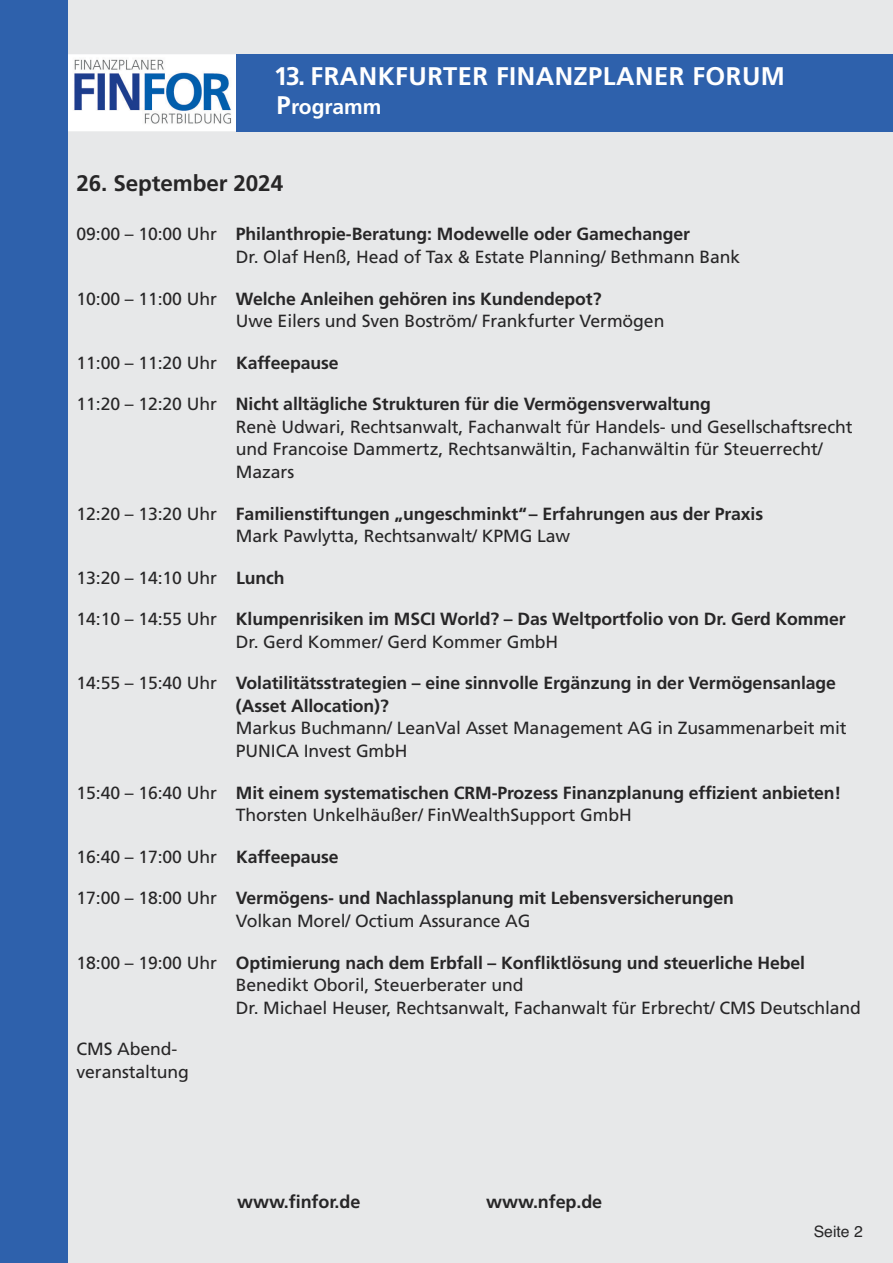
<style>
.page{position:relative;width:893px;height:1263px;background:#fff}
.page>*{position:absolute;margin:0;border:0;box-sizing:border-box;transform-origin:0 0}
.t1{font:700 25.5px "Frutiger";letter-spacing:.02em;color:#fff}
.t2{font:700 22.5px "Frutiger";letter-spacing:-.005em;color:#272627}
.t3{font:700 21px "Frutiger";color:#fff}
.t4{font:700 18px "Frutiger";letter-spacing:-.005em;color:#272627}
.t5{font:17.7px/22.5px "Frutiger";letter-spacing:-.005em;color:#272627}
.t6{font:700 17.7px/22.5px "Frutiger";letter-spacing:-.005em;color:#272627}
.t7{font:15.75px "Helvetica";color:#272627}
.s1{font-size:25.5px}
.s2{font-weight:700}
.s3{font-weight:400}
</style>
<div class="page">
<div style="left:58px;top:0;width:835px;height:1263px;background:#e7e8e9"></div>
<img style="left:69px;top:57px;width:164px;height:71px">
<div style="left:66px;top:54px;width:170px;height:77px;border:2px solid #fff"></div>
<div style="left:0;top:0;width:68px;height:1263px;background:#2e61ac"></div>
<div style="left:236px;top:54px;width:657px;height:77px;background:#2e61ac"></div>
<h1 class="t1" style="left:274px;top:66px;width:513px">13. FRANKFURTER FINANZPLANER FORUM</h1>
<p class="t3" style="left:276px;top:98px;width:107px"><span class="s1">P</span>rogramm</p>
<p class="t2" style="left:77px;top:174px;width:208px">26. September 2024</p>
<p class="t5" style="left:236px;top:224px;width:506px;text-indent:-159px">09:00 – 10:00 Uhr <span class="s2">Philanthropie-Beratung: Modewelle oder Gamechanger<br></span>Dr. Olaf Henß, Head of Tax &amp; Estate Planning/ Bethmann Bank</p>
<p class="t5" style="left:236px;top:289px;width:430px;text-indent:-159px">10:00 – 11:00 Uhr <span class="s2">Welche Anleihen gehören ins Kundendepot?<br></span>Uwe Eilers und Sven Boström/ Frankfurter Vermögen</p>
<p class="t5" style="left:77px;top:353px;width:264px">11:00 – 11:20 Uhr <span class="s2">Kaffeepause</span></p>
<p class="t5" style="left:236px;top:394px;width:618px;text-indent:-159px">11:20 – 12:20 Uhr <span class="s2">Nicht alltägliche Strukturen für die Vermögensverwaltung<br></span>Renè Udwari, Rechtsanwalt, Fachanwalt für Handels- und Gesellschaftsrecht und Francoise Dammertz, Rechtsanwältin, Fachanwältin für Steuerrecht/ Mazars</p>
<p class="t6" style="left:236px;top:503px;width:529px;text-indent:-159px"><span class="s3">12:20 – 13:20 Uhr</span> Familienstiftungen „ungeschminkt“– Erfahrungen aus der Praxis<br><span class="s3">Mark Pawlytta, Rechtsanwalt/ KPMG Law</span></p>
<p class="t5" style="left:77px;top:568px;width:210px">13:20 – 14:10 Uhr <span class="s2">Lunch</span></p>
<p class="t6" style="left:236px;top:609px;width:611px;text-indent:-159px"><span class="s3">14:10 – 14:55 Uhr</span> Klumpenrisiken im MSCI World? – Das Weltportfolio von Dr. Gerd Kommer<br><span class="s3">Dr. Gerd Kommer/ Gerd Kommer GmbH</span></p>
<p class="t6" style="left:236px;top:673px;width:602px;text-indent:-159px"><span class="s3">14:55 – 15:40 Uhr</span> Volatilitätsstrategien – eine sinnvolle Ergänzung in der Vermögensanlage (Asset Allocation)?</p>
<p class="t5" style="left:236px;top:718px;width:612px">Markus Buchmann/ LeanVal Asset Management AG in Zusammenarbeit mit<br>PUNICA Invest GmbH</p>
<p class="t6" style="left:236px;top:783px;width:607px;text-indent:-159px"><span class="s3">15:40 – 16:40 Uhr</span> Mit einem systematischen CRM-Prozess Finanzplanung effizient anbieten!<br><span class="s3">Thorsten Unkelhäußer/ FinWealthSupport GmbH</span></p>
<p class="t5" style="left:77px;top:847px;width:264px">16:40 – 17:00 Uhr <span class="s2">Kaffeepause</span></p>
<p class="t6" style="left:236px;top:888px;width:499px;text-indent:-159px"><span class="s3">17:00 – 18:00 Uhr</span> Vermögens- und Nachlassplanung mit Lebensversicherungen<br><span class="s3">Volkan Morel/ Octium Assurance AG</span></p>
<p class="t5" style="left:236px;top:952px;width:627px;text-indent:-159px">18:00 – 19:00 Uhr <span class="s2">Optimierung nach dem Erbfall – Konfliktlösung und steuerliche Hebel<br></span>Benedikt Oboril, Steuerberater und<br>Dr. Michael Heuser, Rechtsanwalt, Fachanwalt für Erbrecht/ CMS Deutschland</p>
<p class="t5" style="left:77px;top:1039px;width:114px">CMS Abend&shy;veranstaltung</p>
<p class="t4" style="left:237px;top:1195px;width:125px">www.finfor.de</p>
<p class="t4" style="left:486px;top:1195px;width:118px">www.nfep.de</p>
<p class="t7" style="left:814px;top:1222px;width:51px">Seite 2</p>
</div>
